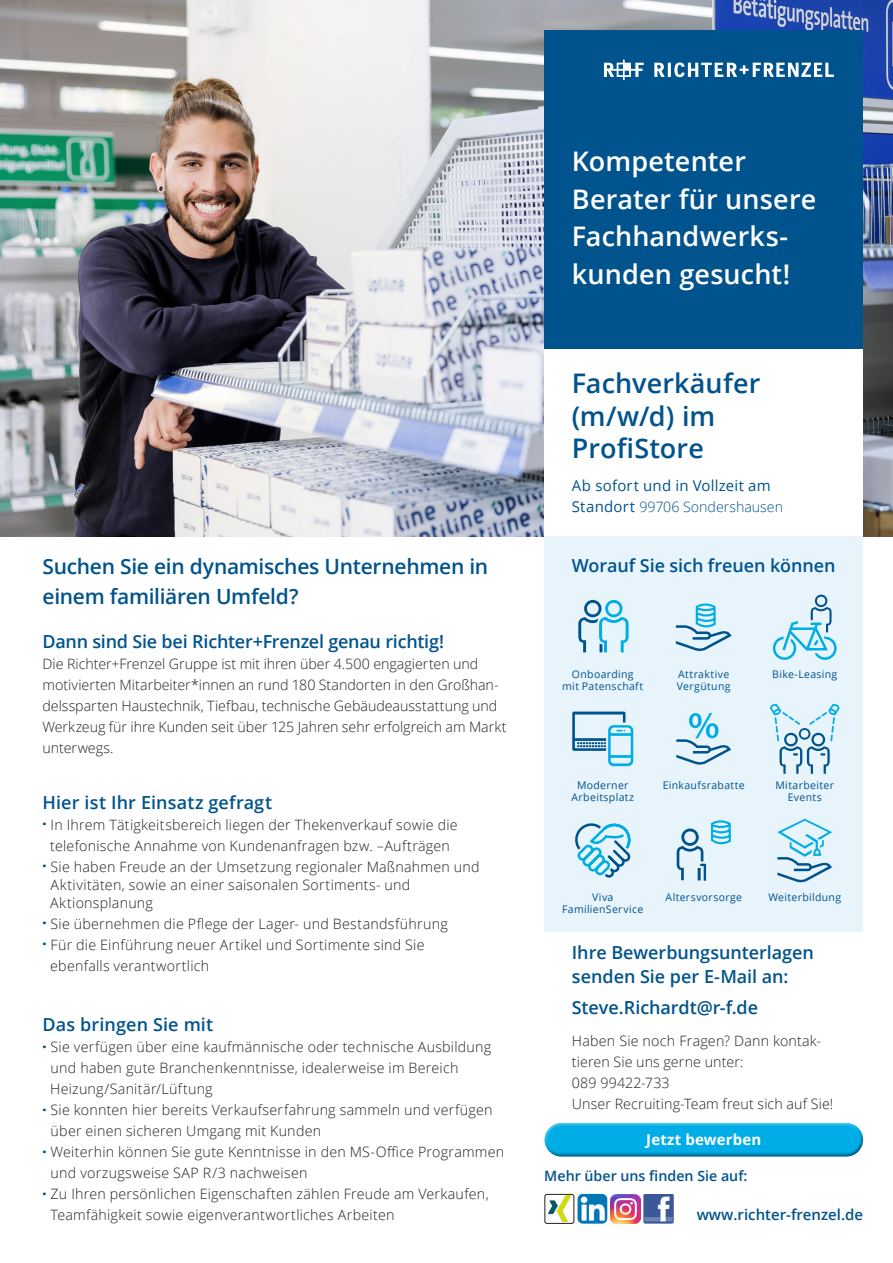
<style>
.page{position:relative;width:893px;height:1263px;background:#fff}
.page>*{position:absolute;margin:0;border:0;box-sizing:border-box;transform-origin:0 0}
.t1{font:600 27px/37.5px "Open Sans";letter-spacing:.005em;color:#fff}
.t2{font:600 27px "Open Sans";letter-spacing:.005em;color:#00538d}
.t3{font:600 21px/30px "Open Sans";letter-spacing:-.015em;color:#00538d}
.t4{font:600 18px/24px "Open Sans";letter-spacing:-.005em;color:#00538d}
.t5{font:15px "Open Sans";letter-spacing:.015em;color:#00538d}
.t6{font:600 15px "Open Sans";color:#00538d}
.t7{font:700 15px "Open Sans";letter-spacing:.01em;color:#fff}
.t8{font:300 14.25px/21px "Open Sans";letter-spacing:.015em;color:#231f20}
.t9{font:300 14.25px/21px "Open Sans";letter-spacing:-.005em;color:#231f20}
.t10{font:300 14.25px "Open Sans";letter-spacing:-.005em;color:#00538d}
.t11{font:600 14.25px "Open Sans";color:#00538d}
.t12{font:10.5px/12px "Open Sans";letter-spacing:.03em;color:#00538d;text-align:center}
.s1{font-weight:400;font-size:15px}
</style>
<div class="page">
<img style="left:1px;top:0;width:892px;height:536px">
<div style="left:544px;top:536px;width:319px;height:395px;background:#e7f4fc"></div>
<div style="left:544px;top:349px;width:319px;height:187px;background:#fff"></div>
<div style="left:544px;top:30px;width:319px;height:319px;background:#00538d"></div>
<div style="left:541px;top:1118px;width:323px;height:31px;background:#fff;opacity:.75"></div>
<div style="left:543px;top:1129px;width:321px;height:28px;background:#231f20;opacity:.75"></div>
<svg style="left:578px;top:600px;width:51px;height:52px"></svg>
<svg style="left:572px;top:711px;width:61px;height:55px"></svg>
<svg style="left:575px;top:823px;width:56px;height:55px"></svg>
<svg style="left:676px;top:603px;width:56px;height:48px"></svg>
<svg style="left:676px;top:713px;width:55px;height:52px"></svg>
<svg style="left:676px;top:820px;width:55px;height:61px"></svg>
<svg style="left:773px;top:595px;width:64px;height:65px"></svg>
<svg style="left:770px;top:704px;width:70px;height:70px"></svg>
<svg style="left:777px;top:819px;width:55px;height:64px"></svg>
<svg style="left:654px;top:62px;width:180px;height:15px"></svg>
<svg style="left:604px;top:60px;width:40px;height:20px"></svg>
<img style="left:547px;top:1196px;width:24px;height:26px">
<div style="left:544px;top:1194px;width:30px;height:30px;border:1px solid #231f20;border-radius:2px"></div>
<img style="left:577px;top:1194px;width:30px;height:30px">
<img style="left:611px;top:1194px;width:29px;height:30px">
<img style="left:644px;top:1194px;width:29px;height:30px">
<p class="t3" style="left:43px;top:551px;width:447px">Suchen Sie ein dynamisches Unternehmen in einem familiären Umfeld?</p>
<p class="t4" style="left:43px;top:629px;width:403px">Dann sind Sie bei Richter+Frenzel genau richtig!</p>
<p class="t9" style="left:43px;top:652px;width:466px">Die Richter+Frenzel Gruppe ist mit ihren über 4.500 engagierten und motivierten Mitarbeiter*innen an rund 180 Standorten in den Großhan&shy;delssparten Haustechnik, Tiefbau, technische Gebäudeausstattung und Werkzeug für ihre Kunden seit über 125 Jahren sehr erfolgreich am Markt unterwegs.</p>
<p class="t4" style="left:43px;top:790px;width:231px">Hier ist Ihr Einsatz gefragt</p>
<p class="t8" style="left:43px;top:814px;width:417px"><sup>.</sup> In Ihrem Tätigkeitsbereich liegen der Thekenverkauf sowie die</p>
<p class="t8" style="left:50px;top:835px;width:401px">telefonische Annahme von Kundenanfragen bzw. –Aufträgen</p>
<p class="t8" style="left:51px;top:857px;width:430px;line-height:18px;text-indent:-8px"><sup>.</sup> Sie haben Freude an der Umsetzung regionaler Maßnahmen und<br>Aktivitäten, sowie an einer saisonalen Sortiments- und</p>
<p class="t8" style="left:50px;top:892px;width:104px">Aktionsplanung</p>
<p class="t8" style="left:43px;top:913px;width:407px"><sup>.</sup> Sie übernehmen die Pflege der Lager- und Bestandsführung</p>
<p class="t8" style="left:43px;top:934px;width:384px"><sup>.</sup> Für die Einführung neuer Artikel und Sortimente sind Sie</p>
<p class="t8" style="left:50px;top:955px;width:161px">ebenfalls verantwortlich</p>
<p class="t4" style="left:43px;top:1012px;width:172px">Das bringen Sie mit</p>
<p class="t8" style="left:51px;top:1036px;width:442px;text-indent:-8px"><sup>.</sup> Sie verfügen über eine kaufmännische oder technische Ausbildung und haben gute Branchenkenntnisse, idealerweise im Bereich</p>
<p class="t8" style="left:50px;top:1078px;width:164px">Heizung/Sanitär/Lüftung</p>
<p class="t8" style="left:51px;top:1099px;width:443px;text-indent:-8px"><sup>.</sup> Sie konnten hier bereits Verkaufserfahrung sammeln und verfügen über einen sicheren Umgang mit Kunden</p>
<p class="t8" style="left:51px;top:1141px;width:455px;text-indent:-8px"><sup>.</sup> Weiterhin können Sie gute Kenntnisse in den MS-Office Programmen und vorzugsweise SAP R/3 nachweisen</p>
<p class="t8" style="left:51px;top:1183px;width:440px;text-indent:-8px"><sup>.</sup> Zu Ihren persönlichen Eigenschaften zählen Freude am Verkaufen,<br>Teamfähigkeit sowie eigenverantwortliches Arbeiten</p>
<p class="t1" style="left:572px;top:142px;width:176px">Kompetenter</p>
<p class="t1" style="left:572px;top:180px;width:246px">Berater für unsere<br>Fachhandwerks&shy;kunden gesucht!</p>
<p class="t2" style="left:572px;top:365px;width:190px">Fachverkäufer</p>
<p class="t2" style="left:572px;top:397px;width:145px">(m/w/d) im</p>
<p class="t2" style="left:572px;top:430px;width:133px">ProfiStore</p>
<p class="t5" style="left:572px;top:475px;width:200px">Ab sofort und in Vollzeit am</p>
<p class="t10" style="left:572px;top:497px;width:213px"><span class="s1">Standort</span> 99706 Sondershausen</p>
<p class="t4" style="left:572px;top:553px;width:265px">Worauf Sie sich freuen können</p>
<p class="t12" style="left:572px;top:668px;width:63px">Onboarding</p>
<p class="t12" style="left:772px;top:668px;width:66px">Bike-Leasing</p>
<p class="t12" style="left:562px;top:680px;width:83px">mit Patenschaft</p>
<p class="t12" style="left:678px;top:668px;width:53px">Attraktive</p>
<p class="t12" style="left:677px;top:680px;width:55px">Vergütung</p>
<p class="t12" style="left:571px;top:779px;width:64px">Moderner<br>Arbeitsplatz</p>
<p class="t12" style="left:663px;top:779px;width:84px">Einkaufsrabatte</p>
<p class="t12" style="left:775px;top:779px;width:60px">Mitarbeiter<br>Events</p>
<p class="t12" style="left:592px;top:891px;width:23px">Viva</p>
<p class="t12" style="left:562px;top:903px;width:82px">FamilienService</p>
<p class="t12" style="left:665px;top:891px;width:78px">Altersvorsorge</p>
<p class="t12" style="left:768px;top:891px;width:74px">Weiterbildung</p>
<p class="t4" style="left:572px;top:940px;width:243px">Ihre Bewerbungsunterlagen senden Sie per E-Mail an:</p>
<p class="t4" style="left:572px;top:995px;width:188px">Steve.Richardt@r-f.de</p>
<p class="t8" style="left:572px;top:1030px;width:251px">Haben Sie noch Fragen? Dann kontak&shy;tieren Sie uns gerne unter:</p>
<p class="t8" style="left:572px;top:1072px;width:99px">089 99422-733</p>
<p class="t8" style="left:572px;top:1093px;width:263px">Unser Recruiting-Team freut sich auf Sie!</p>
<p class="t7" style="left:646px;top:1129px;width:116px">Jetzt bewerben</p>
<p class="t11" style="left:544px;top:1166px;width:205px">Mehr über uns finden Sie auf:</p>
<p class="t6" style="left:697px;top:1205px;width:168px">www.richter-frenzel.de</p>
</div>
